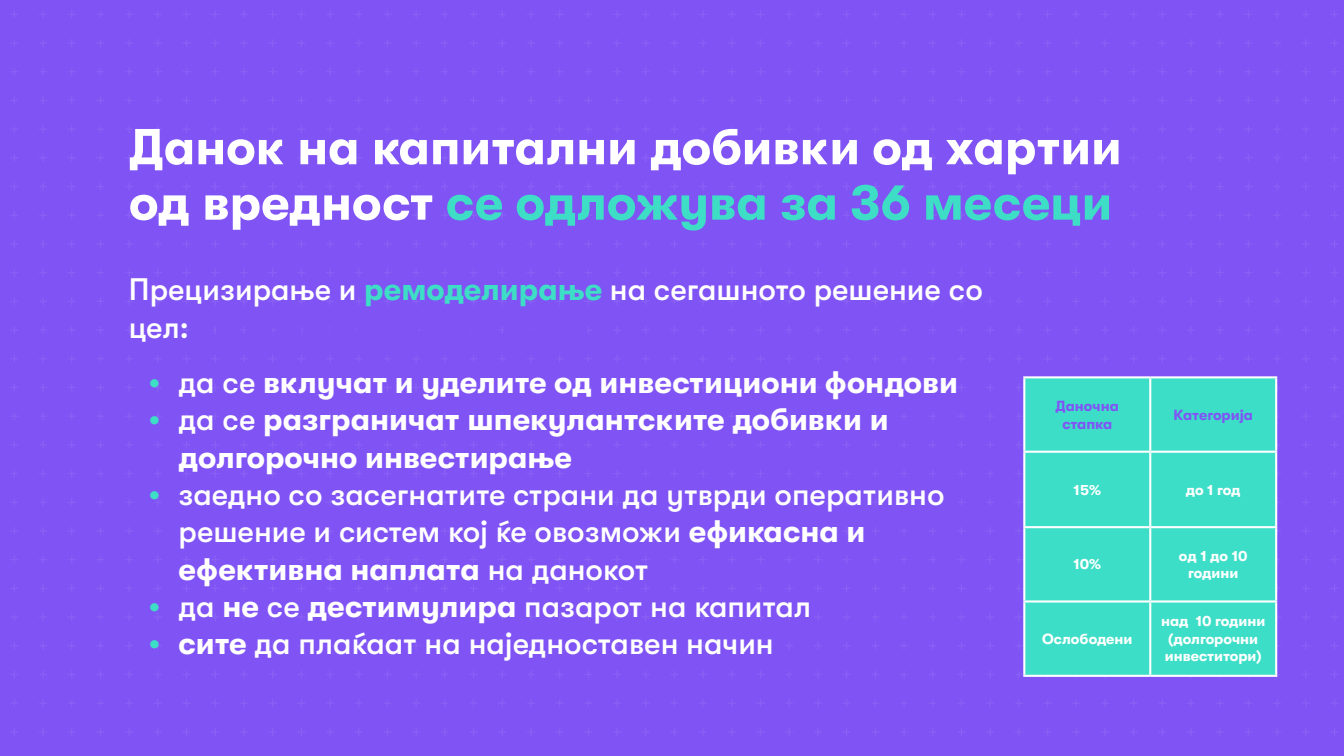
<style>
.page{position:relative;width:1344px;height:756px;background:#7f53f4}
.page>*{position:absolute;margin:0;border:0;box-sizing:border-box;transform-origin:0 0}
.t1{font:700 50.4px/55.4px "GT Walsheim Pro";color:#fff}
.t2{font:500 31.15px/37.4px "GT Walsheim Pro";color:#fff}
.t3{font:700 31.15px/37.4px "GT Walsheim Pro";color:#fff}
.t4{font:700 14.7px/17.6px "GT Walsheim Pro";color:#fff;text-align:center}
.t5{font:700 14.7px/17.6px "GT Walsheim Pro";color:#8054f5;text-align:center}
.s1{color:#3eddc6}
.s2{font-weight:700;color:#3eddc6}
.s3{font-weight:500}
.s4{font-weight:700}
</style>
<div class="page">
<div style="left:1025px;top:378px;width:250px;height:297px;background:#3ddec7"></div>
<hr style="left:1023px;top:376px;width:127px;height:2px;background:#fff">
<hr style="left:1023px;top:378px;width:2px;height:73px;background:#fff">
<hr style="left:1150px;top:376px;width:127px;height:2px;background:#fff">
<hr style="left:1149px;top:378px;width:2px;height:73px;background:#fff">
<hr style="left:1275px;top:378px;width:2px;height:73px;background:#fff">
<hr style="left:1023px;top:451px;width:127px;height:2px;background:#fff">
<hr style="left:1023px;top:453px;width:2px;height:73px;background:#fff">
<hr style="left:1150px;top:451px;width:127px;height:2px;background:#fff">
<hr style="left:1149px;top:453px;width:2px;height:73px;background:#fff">
<hr style="left:1275px;top:453px;width:2px;height:73px;background:#fff">
<hr style="left:1023px;top:526px;width:127px;height:2px;background:#fff">
<hr style="left:1023px;top:528px;width:2px;height:72px;background:#fff">
<hr style="left:1150px;top:526px;width:127px;height:2px;background:#fff">
<hr style="left:1149px;top:528px;width:2px;height:72px;background:#fff">
<hr style="left:1275px;top:528px;width:2px;height:72px;background:#fff">
<hr style="left:1023px;top:600px;width:127px;height:3px;background:#fff">
<hr style="left:1023px;top:603px;width:2px;height:72px;background:#fff">
<hr style="left:1150px;top:600px;width:127px;height:3px;background:#fff">
<hr style="left:1149px;top:603px;width:2px;height:72px;background:#fff">
<hr style="left:1275px;top:603px;width:2px;height:72px;background:#fff">
<hr style="left:1023px;top:675px;width:127px;height:2px;background:#fff">
<hr style="left:1150px;top:675px;width:127px;height:2px;background:#fff">
<h1 class="t1" style="left:129px;top:119px;width:994px">Данок на капитални добивки од хартии од вредност <span class="s1">се одложува за 36 месеци</span></h1>
<p class="t2" style="left:129px;top:271px;width:855px">Прецизирање и <span class="s2">ремоделирање</span> на сегашното решение со</p>
<p class="t3" style="left:149px;top:363px;width:811px"><span class="s1">•</span> <span class="s3">да се</span> вклучат и уделите од инвестициони фондови</p>
<p class="t3" style="left:179px;top:401px;width:712px;text-indent:-30px"><span class="s1">•</span> <span class="s3">да се</span> разграничат шпекулантските добивки и долгорочно инвестирање</p>
<p class="t2" style="left:179px;top:476px;width:768px;text-indent:-30px"><span class="s2">•</span> заедно со засегнатите страни да утврди оперативно решение и систем кој ќе овозможи <span class="s4">ефикасна и ефективна наплата</span> на данокот</p>
<p class="t2" style="left:149px;top:588px;width:664px"><span class="s2">•</span> да <span class="s4">не</span> се <span class="s4">дестимулира</span> пазарот на капитал</p>
<p class="t2" style="left:149px;top:625px;width:626px"><span class="s2">•</span> <span class="s4">сите</span> да плаќаат на наједноставен начин</p>
<p class="t5" style="left:1056px;top:397px;width:65px">Даночна стапка</p>
<p class="t5" style="left:1173px;top:406px;width:81px">Категорија</p>
<p class="t4" style="left:1074px;top:481px;width:29px">15%</p>
<p class="t4" style="left:1186px;top:481px;width:56px">до 1 год</p>
<p class="t4" style="left:1073px;top:556px;width:29px">10%</p>
<p class="t4" style="left:1179px;top:547px;width:70px">од 1 до 10 години</p>
<p class="t4" style="left:1042px;top:630px;width:92px">Ослободени</p>
<p class="t4" style="left:1161px;top:612px;width:106px;text-align:left">над 10 години (долгорочни инвеститори)</p>
</div>
